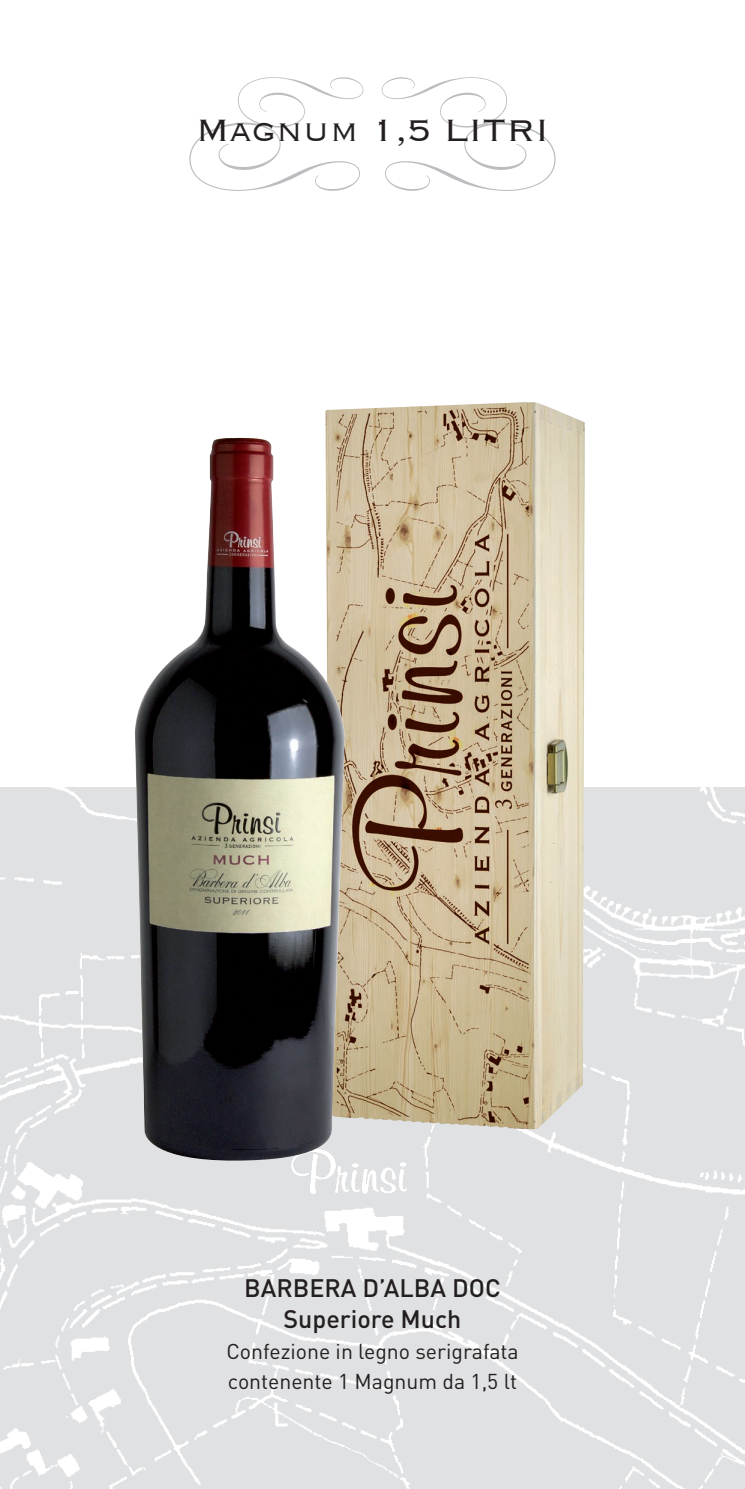
<style>
.page{position:relative;width:745px;height:1489px;background:#fff}
.page>*{position:absolute;margin:0;border:0;box-sizing:border-box;transform-origin:0 0}
.t1{font:300 40px "Copperplate";color:#231f20}
.t2{font:500 25px/30.8px "DIN";color:#231f20;text-align:center}
.t3{font:21.25px/30.8px "DIN";color:#231f20}
</style>
<div class="page">
<img style="left:0;top:787px;width:744px;height:701px">
<svg style="left:290px;top:1147px;width:117px;height:46px"></svg>
<img style="left:325px;top:402px;width:259px;height:727px">
<img style="left:135px;top:437px;width:209px;height:723px">
<h1 class="t1" style="left:196px;top:104px;width:354px">Magnum 1,5 LITRI</h1>
<p class="t2" style="left:244px;top:1271px;width:258px">BARBERA D’ALBA DOC<br>Superiore Much</p>
<p class="t3" style="left:226px;top:1334px;width:293px">Confezione in legno serigrafata contenente 1 Magnum da 1,5 lt</p>
</div>
